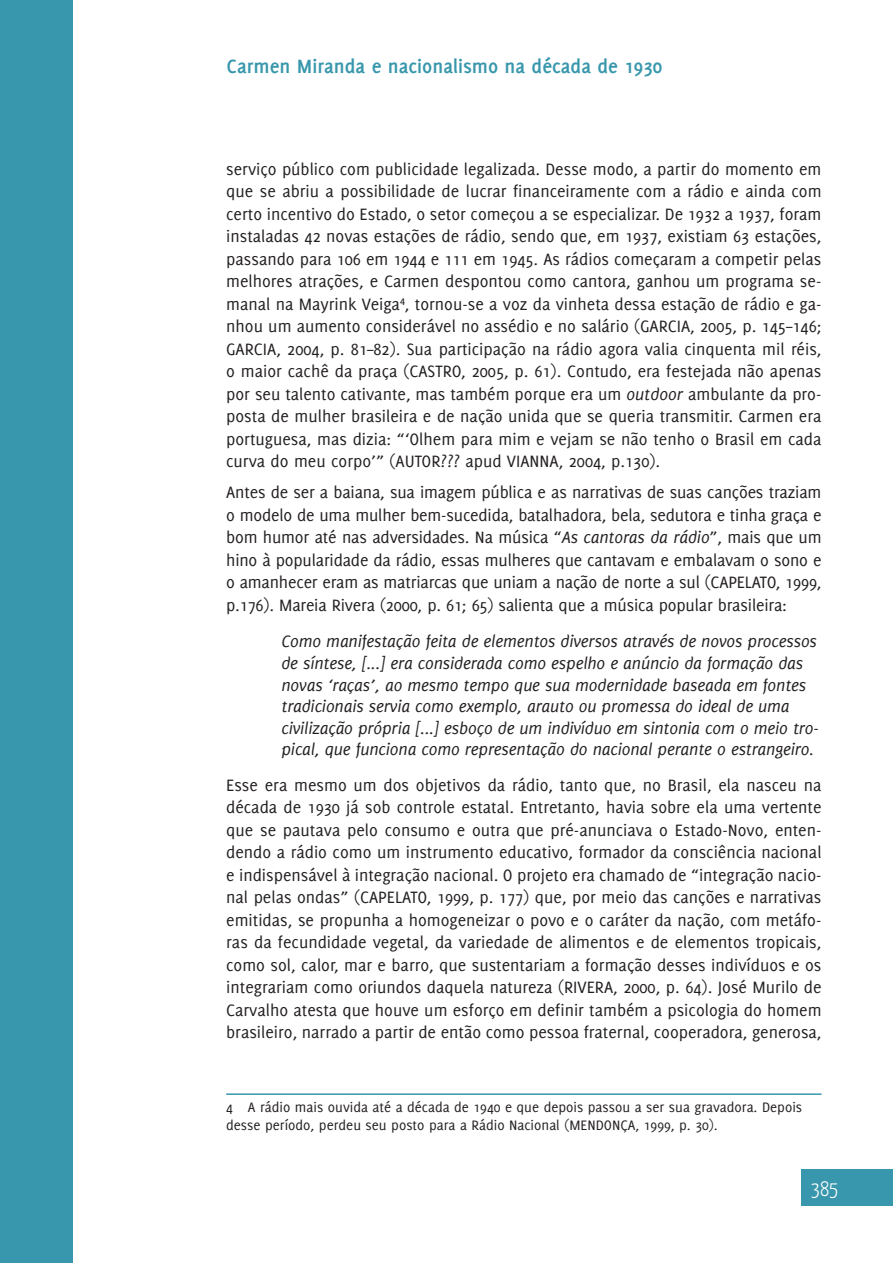
<style>
.page{position:relative;width:893px;height:1263px;background:#fff}
.page>*{position:absolute;margin:0;border:0;box-sizing:border-box;transform-origin:0 0}
.t1{font:700 21px "Delicious";color:#3897ac}
.t2{font:300 21px "Yanone Kaffeesatz";color:#fff}
.t3{font:18px/22.5px "Delicious";color:#231f20;text-align:justify}
.t4{font:italic 18px/21.6px "Delicious";letter-spacing:-.01em;color:#231f20}
.t5{font:15px/18px "Delicious";color:#231f20}
.s1{font-style:italic}
</style>
<div class="page">
<div style="left:0;top:0;width:72px;height:1263px;background:#3897ac"></div>
<div style="left:802px;top:1170px;width:91px;height:36px;background:#3897ac"></div>
<hr style="left:226px;top:1093px;width:595px;height:2px;background:#3897ac">
<p class="t1" style="left:227px;top:54px;width:437px">Carmen Miranda e nacionalismo na década de 1930</p>
<p class="t3" style="left:226px;top:158px;width:597px">serviço público com publicidade legalizada. Desse modo, a partir do momento em que se abriu a possibilidade de lucrar financeiramente com a rádio e ainda com certo incentivo do Estado, o setor começou a se especializar. De 1932 a 1937, foram instaladas 42 novas estações de rádio, sendo que, em 1937, existiam 63 estações, passando para 106 em 1944 e 111 em 1945. As rádios começaram a competir pelas melhores atrações, e Carmen despontou como cantora, ganhou um programa se&shy;manal na Mayrink Veiga<sup>4</sup>, tornou-se a voz da vinheta dessa estação de rádio e ga&shy;nhou um aumento considerável no assédio e no salário (GARCIA, 2005, p. 145–146; GARCIA, 2004, p. 81–82). Sua participação na rádio agora valia cinquenta mil réis, o maior cachê da praça (CASTRO, 2005, p. 61). Contudo, era festejada não apenas por seu talento cativante, mas também porque era um <span class="s1">outdoor</span> ambulante da pro&shy;posta de mulher brasileira e de nação unida que se queria transmitir. Carmen era portuguesa, mas dizia: “‘Olhem para mim e vejam se não tenho o Brasil em cada curva do meu corpo’” (AUTOR??? apud VIANNA, 2004, p.130).</p>
<p class="t3" style="left:226px;top:481px;width:597px">Antes de ser a baiana, sua imagem pública e as narrativas de suas canções traziam o modelo de uma mulher bem-sucedida, batalhadora, bela, sedutora e tinha graça e bom humor até nas adversidades. Na música “<span class="s1">As cantoras da rádio</span>”, mais que um hino à popularidade da rádio, essas mulheres que cantavam e embalavam o sono e o amanhecer eram as matriarcas que uniam a nação de norte a sul (CAPELATO, 1999, p.176). Mareia Rivera (2000, p. 61; 65) salienta que a música popular brasileira:</p>
<p class="t4" style="left:281px;top:631px;width:539px">Como manifestação feita de elementos diversos através de novos processos de síntese, [...] era considerada como espelho e anúncio da formação das novas ‘raças’, ao mesmo tempo que sua modernidade baseada em fontes tradicionais servia como exemplo, arauto ou promessa do ideal de uma civilização própria [...] esboço de um indivíduo em sintonia com o meio tro&shy;pical, que funciona como representação do nacional perante o estrangeiro.</p>
<p class="t3" style="left:226px;top:773px;width:597px">Esse era mesmo um dos objetivos da rádio, tanto que, no Brasil, ela nasceu na década de 1930 já sob controle estatal. Entretanto, havia sobre ela uma vertente que se pautava pelo consumo e outra que pré-anunciava o Estado-Novo, enten&shy;dendo a rádio como um instrumento educativo, formador da consciência nacional e indispensável à integração nacional. O projeto era chamado de “integração nacio&shy;nal pelas ondas” (CAPELATO, 1999, p. 177) que, por meio das canções e narrativas emitidas, se propunha a homogeneizar o povo e o caráter da nação, com metáfo&shy;ras da fecundidade vegetal, da variedade de alimentos e de elementos tropicais, como sol, calor, mar e barro, que sustentariam a formação desses indivíduos e os integrariam como oriundos daquela natureza (RIVERA, 2000, p. 64). José Murilo de Carvalho atesta que houve um esforço em definir também a psicologia do homem brasileiro, narrado a partir de então como pessoa fraternal, cooperadora, generosa,</p>
<p class="t5" style="left:226px;top:1098px;width:577px">4 A rádio mais ouvida até a década de 1940 e que depois passou a ser sua gravadora. Depois desse período, perdeu seu posto para a Rádio Nacional (MENDONÇA, 1999, p. 30).</p>
<p class="t2" style="left:811px;top:1176px;width:29px">385</p>
</div>
